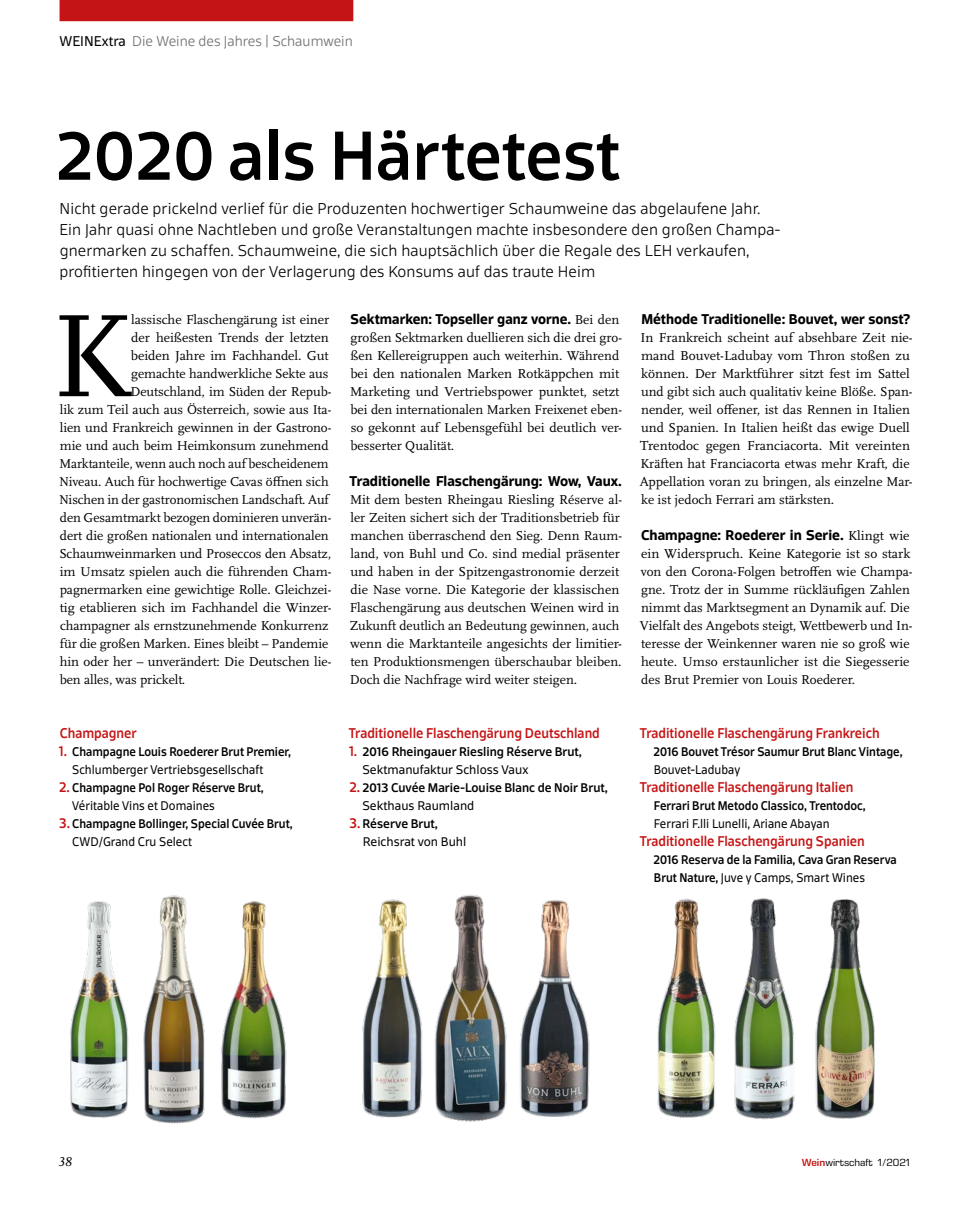
<style>
.page{position:relative;width:957px;height:1212px;background:#fff}
.page>*{position:absolute;margin:0;border:0;box-sizing:border-box;transform-origin:0 0}
.t1{font:122.55px "Scala Pro";color:#000}
.t2{font:500 66px "Scuba Pro";color:#000}
.t3{font:300 15px/21px "Scuba Pro";letter-spacing:.01em;color:#000}
.t4{font:13.5px/18px "Scala Pro";color:#000}
.t5{font:500 13.5px "Scuba Pro";color:#c51415;scale:.95 1}
.t6{font:700 13.5px "Scuba Pro";color:#000}
.t7{font:300 13.5px "Scuba Pro";color:#6e6e6e}
.t8{font:italic 13.5px "Scala Pro";color:#000}
.t9{font:500 12px/18px "Scuba Pro";color:#000;scale:.95 1}
.t10{font:500 12px/18px "Scuba Pro";color:#000}
.t11{font:12px "Scuba Pro";color:#000;scale:.95 1}
.t12{font:12px/18px "Scuba Pro";color:#000}
.t13{font:10.5px "Eurostile Next LT Pro";color:#000}
.s1{font-weight:400;color:#000}
.s2{font-size:13.5px;color:#c51415}
.s3{font-weight:400}
.s4{font-family:"Scala Pro";font-weight:400}
.s5{font-weight:500;font-size:13.5px;color:#c51415}
.s6{font-weight:500}
.s7{font-weight:600;color:#c51415}
</style>
<div class="page">
<div style="left:60px;top:0;width:293px;height:21px;background:#c51415"></div>
<img style="left:434px;top:895px;width:73px;height:227px">
<img style="left:362px;top:899px;width:60px;height:219px">
<img style="left:520px;top:900px;width:70px;height:217px">
<img style="left:143px;top:895px;width:62px;height:229px">
<img style="left:70px;top:901px;width:59px;height:217px">
<img style="left:221px;top:901px;width:66px;height:218px">
<img style="left:657px;top:898px;width:59px;height:220px">
<img style="left:815px;top:899px;width:60px;height:220px">
<img style="left:734px;top:898px;width:61px;height:222px">
<p class="t7" style="left:59px;top:33px;width:295px"><span class="s1">WEINExtra</span> Die Weine des Jahres | Schaumwein</p>
<h2 class="t2" style="left:55px;top:115px;width:566px">2020 als Härtetest</h2>
<p class="t3" style="left:59px;top:197px;width:723px">Nicht gerade prickelnd verlief für die Produzenten hochwertiger Schaumweine das abgelaufene Jahr.<br>Ein Jahr quasi ohne Nachtleben und große Veranstaltungen machte insbesondere den großen Champa&shy;gnermarken zu schaffen. Schaumweine, die sich hauptsächlich über die Regale des LEH verkaufen, profitierten hingegen von der Verlagerung des Konsums auf das traute Heim</p>
<h1 class="t1" style="left:51px;top:286px;width:82px">K</h1>
<p class="t4" style="left:131px;top:311px;width:200px">lassische Flaschengärung ist einer</p>
<p class="t4" style="left:131px;top:329px;width:199px">der heißesten Trends der letzten</p>
<p class="t4" style="left:131px;top:347px;width:199px">beiden Jahre im Fachhandel. Gut</p>
<p class="t4" style="left:131px;top:365px;width:199px">gemachte handwerkliche Sekte aus</p>
<p class="t4" style="left:130px;top:383px;width:202px">Deutschland, im Süden der Repub-</p>
<p class="t4" style="left:60px;top:401px;width:273px">lik zum Teil auch aus Österreich, sowie aus Ita-</p>
<p class="t4" style="left:60px;top:419px;width:273px">lien und Frankreich gewinnen in der Gastrono-</p>
<p class="t4" style="left:60px;top:437px;width:270px">mie und auch beim Heimkonsum zunehmend</p>
<p class="t4" style="left:59px;top:455px;width:271px">Marktanteile, wenn auch noch auf bescheidenem</p>
<p class="t4" style="left:59px;top:473px;width:271px">Niveau. Auch für hochwertige Cavas öffnen sich</p>
<p class="t4" style="left:59px;top:491px;width:271px">Nischen in der gastronomischen Landschaft. Auf</p>
<p class="t4" style="left:60px;top:509px;width:273px">den Gesamtmarkt bezogen dominieren unverän-</p>
<p class="t4" style="left:60px;top:527px;width:270px">dert die großen nationalen und internationalen</p>
<p class="t4" style="left:59px;top:545px;width:273px">Schaumweinmarken und Proseccos den Absatz,</p>
<p class="t4" style="left:60px;top:563px;width:273px">im Umsatz spielen auch die führenden Cham-</p>
<p class="t4" style="left:60px;top:581px;width:273px">pagnermarken eine gewichtige Rolle. Gleichzei-</p>
<p class="t4" style="left:60px;top:599px;width:273px">tig etablieren sich im Fachhandel die Winzer-</p>
<p class="t4" style="left:60px;top:617px;width:270px">champagner als ernstzunehmende Konkurrenz</p>
<p class="t4" style="left:60px;top:635px;width:270px">für die großen Marken. Eines bleibt – Pandemie</p>
<p class="t4" style="left:60px;top:653px;width:273px">hin oder her – unverändert: Die Deutschen lie-</p>
<p class="t4" style="left:60px;top:671px;width:127px">ben alles, was prickelt.</p>
<p class="t5" style="left:60px;top:725px;width:83px">Champagner</p>
<p class="t9" style="left:72px;top:743px;width:232px;text-indent:-13px"><span class="s2">1.</span> Champagne Louis Roederer Brut Premier,<br><span class="s3">Schlumberger Vertriebsgesellschaft</span></p>
<p class="t9" style="left:72px;top:779px;width:203px;text-indent:-13px"><span class="s2">2.</span> Champagne Pol Roger Réserve Brut,<br><span class="s3">Véritable Vins et Domaines</span></p>
<p class="t9" style="left:72px;top:815px;width:234px;text-indent:-13px"><span class="s2">3.</span> Champagne Bollinger, Special Cuvée Brut,<br><span class="s3">CWD/Grand Cru Select</span></p>
<p class="t6" style="left:350px;top:311px;width:270px">Sektmarken: Topseller ganz vorne. <span class="s4">Bei den</span></p>
<p class="t4" style="left:350px;top:329px;width:273px">großen Sektmarken duellieren sich die drei gro&shy;ßen Kellereigruppen auch weiterhin. Während bei den nationalen Marken Rotkäppchen mit Marketing und Vertriebspower punktet, setzt bei den internationalen Marken Freixenet eben&shy;so gekonnt auf Lebensgefühl bei deutlich ver&shy;besserter Qualität.</p>
<p class="t6" style="left:349px;top:473px;width:274px">Traditionelle Flaschengärung: Wow, Vaux.</p>
<p class="t4" style="left:350px;top:491px;width:274px">Mit dem besten Rheingau Riesling Réserve al&shy;ler Zeiten sichert sich der Traditionsbetrieb für manchen überraschend den Sieg. Denn Raum&shy;land, von Buhl und Co. sind medial präsenter und haben in der Spitzengastronomie derzeit die Nase vorne. Die Kategorie der klassischen Flaschengärung aus deutschen Weinen wird in Zukunft deutlich an Bedeutung gewinnen, auch wenn die Marktanteile angesichts der limitier&shy;ten Produktionsmengen überschaubar bleiben.<br>Doch die Nachfrage wird weiter steigen.</p>
<p class="t5" style="left:349px;top:725px;width:266px">Traditionelle Flaschengärung Deutschland</p>
<p class="t10" style="left:362px;top:743px;width:221px;text-indent:-13px"><span class="s2">1.</span> 2016 Rheingauer Riesling Réserve Brut,<br><span class="s3">Sektmanufaktur Schloss Vaux</span></p>
<p class="t10" style="left:362px;top:779px;width:247px;text-indent:-13px"><span class="s2">2.</span> 2013 Cuvée Marie-Louise Blanc de Noir Brut,<br><span class="s3">Sekthaus Raumland</span></p>
<p class="t12" style="left:363px;top:815px;width:105px;text-indent:-13px"><span class="s5">3.</span> <span class="s6">Réserve Brut,<br></span>Reichsrat von Buhl</p>
<p class="t6" style="left:641px;top:311px;width:270px">Méthode Traditionelle: Bouvet, wer sonst?</p>
<p class="t4" style="left:640px;top:329px;width:274px">In Frankreich scheint auf absehbare Zeit nie&shy;mand Bouvet-Ladubay vom Thron stoßen zu können. Der Marktführer sitzt fest im Sattel und gibt sich auch qualitativ keine Blöße. Span&shy;nender, weil offener, ist das Rennen in Italien und Spanien. In Italien heißt das ewige Duell Trentodoc gegen Franciacorta. Mit vereinten Kräften hat Franciacorta etwas mehr Kraft, die Appellation voran zu bringen, als einzelne Mar&shy;ke ist jedoch Ferrari am stärksten.</p>
<p class="t6" style="left:641px;top:527px;width:270px">Champagne: Roederer in Serie. <span class="s4">Klingt wie</span></p>
<p class="t4" style="left:640px;top:545px;width:274px">ein Widerspruch. Keine Kategorie ist so stark von den Corona-Folgen betroffen wie Champa&shy;gne. Trotz der in Summe rückläufigen Zahlen nimmt das Marktsegment an Dynamik auf. Die Vielfalt des Angebots steigt, Wettbewerb und In&shy;teresse der Weinkenner waren nie so groß wie heute. Umso erstaunlicher ist die Siegesserie des Brut Premier von Louis Roederer.</p>
<p class="t5" style="left:640px;top:725px;width:254px">Traditionelle Flaschengärung Frankreich</p>
<p class="t9" style="left:653px;top:743px;width:264px">2016 Bouvet Trésor Saumur Brut Blanc Vintage,</p>
<p class="t11" style="left:654px;top:762px;width:92px">Bouvet-Ladubay</p>
<p class="t5" style="left:640px;top:779px;width:226px">Traditionelle Flaschengärung Italien</p>
<p class="t9" style="left:654px;top:797px;width:224px">Ferrari Brut Metodo Classico, Trentodoc,</p>
<p class="t11" style="left:654px;top:816px;width:187px">Ferrari F.lli Lunelli, Ariane Abayan</p>
<p class="t5" style="left:640px;top:833px;width:238px">Traditionelle Flaschengärung Spanien</p>
<p class="t9" style="left:653px;top:851px;width:258px">2016 Reserva de la Familia, Cava Gran Reserva<br>Brut Nature, <span class="s3">Juve y Camps, Smart Wines</span></p>
<p class="t8" style="left:58px;top:1153px;width:15px">38</p>
<p class="t13" style="left:802px;top:1156px;width:110px"><span class="s7">Wein</span>wirtschaft 1/2021</p>
</div>
